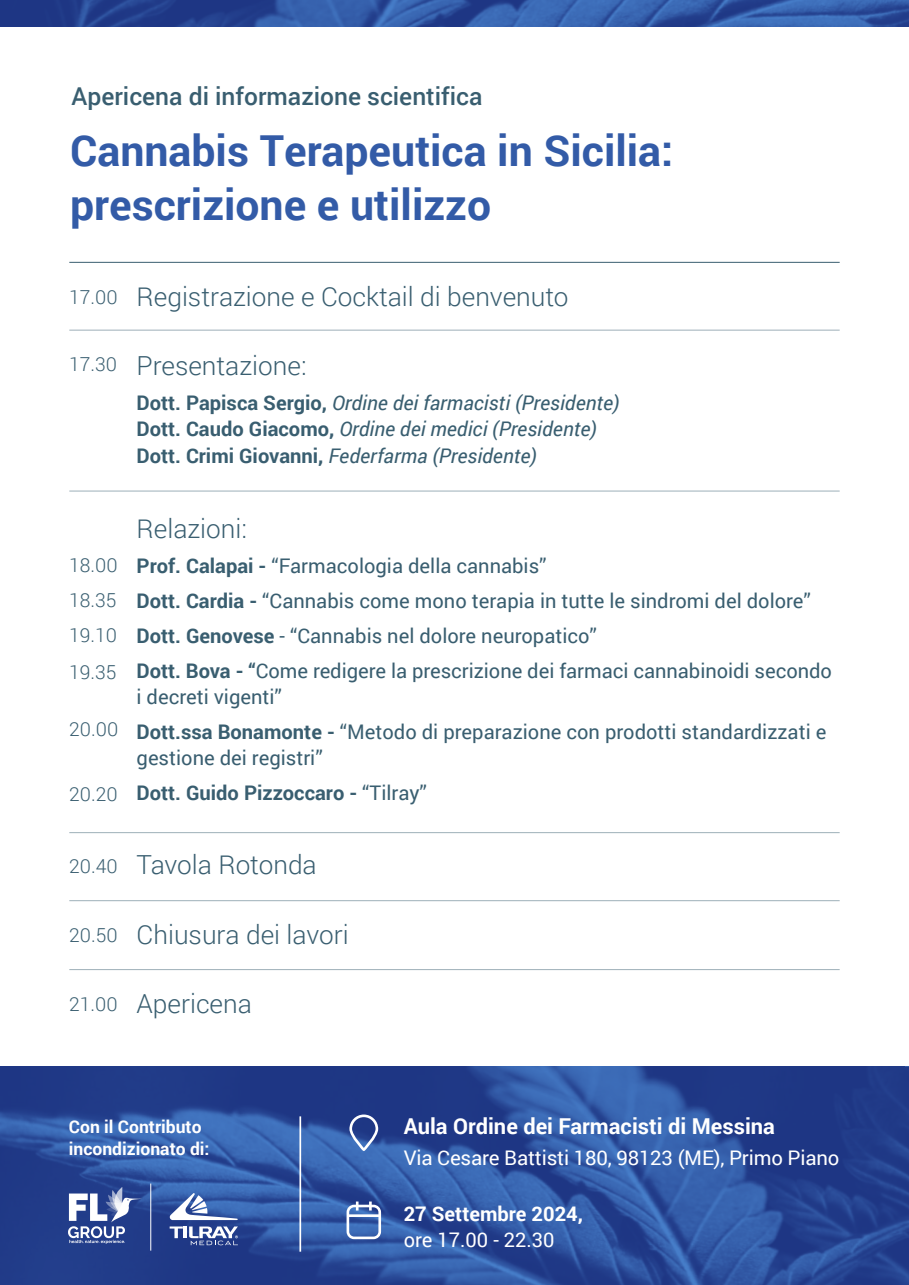
<style>
.page{position:relative;width:909px;height:1285px;background:#fff}
.page>*{position:absolute;margin:0;border:0;box-sizing:border-box;transform-origin:0 0}
.t1{font:700 42.7px/53.6px "Roboto";color:#335ba7}
.t2{font:300 26.25px "Roboto";color:#395e70}
.t3{font:500 24.59px "Roboto";color:#395e70}
.t4{font:700 21.88px "Roboto";color:#fff}
.t5{font:20.12px/35px "Roboto";color:#395e70}
.t6{font:italic 20.12px/26.2px "Roboto";color:#395e70}
.t7{font:20.12px "Roboto";letter-spacing:-.01em;color:#fff}
.t8{font:700 20.12px "Roboto";color:#fff}
.t9{font:300 19.25px/35.6px "Roboto";color:#395e70;text-align:justify}
.t10{font:700 17.5px/21.9px "Roboto";color:#fff}
.s1{font-size:19.25px}
.s2{font-weight:700;font-style:normal}
.s3{font-weight:700}
</style>
<div class="page">
<img style="left:0;top:0;width:908px;height:26px">
<hr style="left:69px;top:262px;width:770px;height:1px;background:#395e70">
<hr style="left:69px;top:330px;width:770px;height:1px;background:#395e70">
<hr style="left:69px;top:490px;width:770px;height:1px;background:#395e70">
<hr style="left:69px;top:832px;width:770px;height:1px;background:#395e70">
<hr style="left:69px;top:900px;width:770px;height:1px;background:#395e70">
<hr style="left:69px;top:969px;width:770px;height:1px;background:#395e70">
<img style="left:0;top:1066px;width:908px;height:218px">
<div style="left:349px;top:1114px;width:29px;height:37px;border:3px solid #fff;border-radius:13px"></div>
<div style="left:346px;top:1204px;width:35px;height:35px;border:3px solid #fff;border-radius:6px"></div>
<hr style="left:348px;top:1214px;width:31px;height:2px;background:#fff">
<svg style="left:356px;top:1201px;width:2px;height:9px"></svg>
<svg style="left:369px;top:1201px;width:2px;height:9px"></svg>
<hr style="left:299px;top:1116px;width:2px;height:135px;background:#fff">
<hr style="left:150px;top:1183px;width:1px;height:67px;background:#fff">
<svg style="left:169px;top:1226px;width:14px;height:12px"></svg>
<hr style="left:183px;top:1226px;width:4px;height:12px;background:#fff">
<svg style="left:189px;top:1226px;width:49px;height:19px"></svg>
<svg style="left:170px;top:1193px;width:67px;height:27px"></svg>
<svg style="left:68px;top:1187px;width:74px;height:56px"></svg>
<p class="t3" style="left:72px;top:79px;width:412px">Apericena di informazione scientifica</p>
<h1 class="t1" style="left:70px;top:123px;width:604px">Cannabis Terapeutica in Sicilia: prescrizione e utilizzo</h1>
<h2 class="t2" style="left:69px;top:278px;width:500px"><span class="s1">17.00</span> Registrazione e Cocktail di benvenuto</h2>
<p class="t9" style="left:69px;top:346px;width:49px">17.30</p>
<p class="t9" style="left:69px;top:547px;width:50px">18.00<br>18.35<br>19.10<br>19.35</p>
<p class="t9" style="left:69px;top:711px;width:50px">20.00</p>
<p class="t9" style="left:69px;top:775px;width:50px">20.20</p>
<h2 class="t2" style="left:136px;top:347px;width:171px">Presentazione:</h2>
<p class="t6" style="left:136px;top:389px;width:484px"><span class="s2">Dott. Papisca Sergio,</span> Ordine dei farmacisti (Presidente)<br><span class="s2">Dott. Caudo Giacomo,</span> Ordine dei medici (Presidente)<br><span class="s2">Dott. Crimi Giovanni,</span> Federfarma (Presidente)</p>
<h2 class="t2" style="left:136px;top:510px;width:112px">Relazioni:</h2>
<p class="t5" style="left:136px;top:547px;width:696px"><span class="s3">Prof. Calapai -</span> “Farmacologia della cannabis”<br><span class="s3">Dott. Cardia -</span> “Cannabis come mono terapia in tutte le sindromi del dolore” <span class="s3">Dott. Genovese</span> - “Cannabis nel dolore neuropatico”<br><span class="s3">Dott. Bova - “</span>Come redigere la prescrizione dei farmaci cannabinoidi secondo</p>
<p class="t5" style="left:136px;top:678px;width:691px">i decreti vigenti”<br><span class="s3">Dott.ssa Bonamonte -</span> “Metodo di preparazione con prodotti standardizzati e</p>
<p class="t5" style="left:136px;top:739px;width:292px">gestione dei registri”<br><span class="s3">Dott. Guido Pizzoccaro -</span> “Tilray”</p>
<h2 class="t2" style="left:69px;top:847px;width:249px"><span class="s1">20.40</span> Tavola Rotonda</h2>
<h2 class="t2" style="left:69px;top:916px;width:281px"><span class="s1">20.50</span> Chiusura dei lavori</h2>
<h2 class="t2" style="left:69px;top:985px;width:184px"><span class="s1">21.00</span> Apericena</h2>
<p class="t10" style="left:69px;top:1114px;width:142px">Con il Contributo incondizionato di:</p>
<p class="t4" style="left:403px;top:1111px;width:372px">Aula Ordine dei Farmacisti di Messina</p>
<p class="t7" style="left:403px;top:1143px;width:437px">Via Cesare Battisti 180, 98123 (ME), Primo Piano</p>
<p class="t8" style="left:403px;top:1199px;width:181px">27 Settembre 2024,</p>
<p class="t7" style="left:403px;top:1225px;width:152px">ore 17.00 - 22.30</p>
</div>
